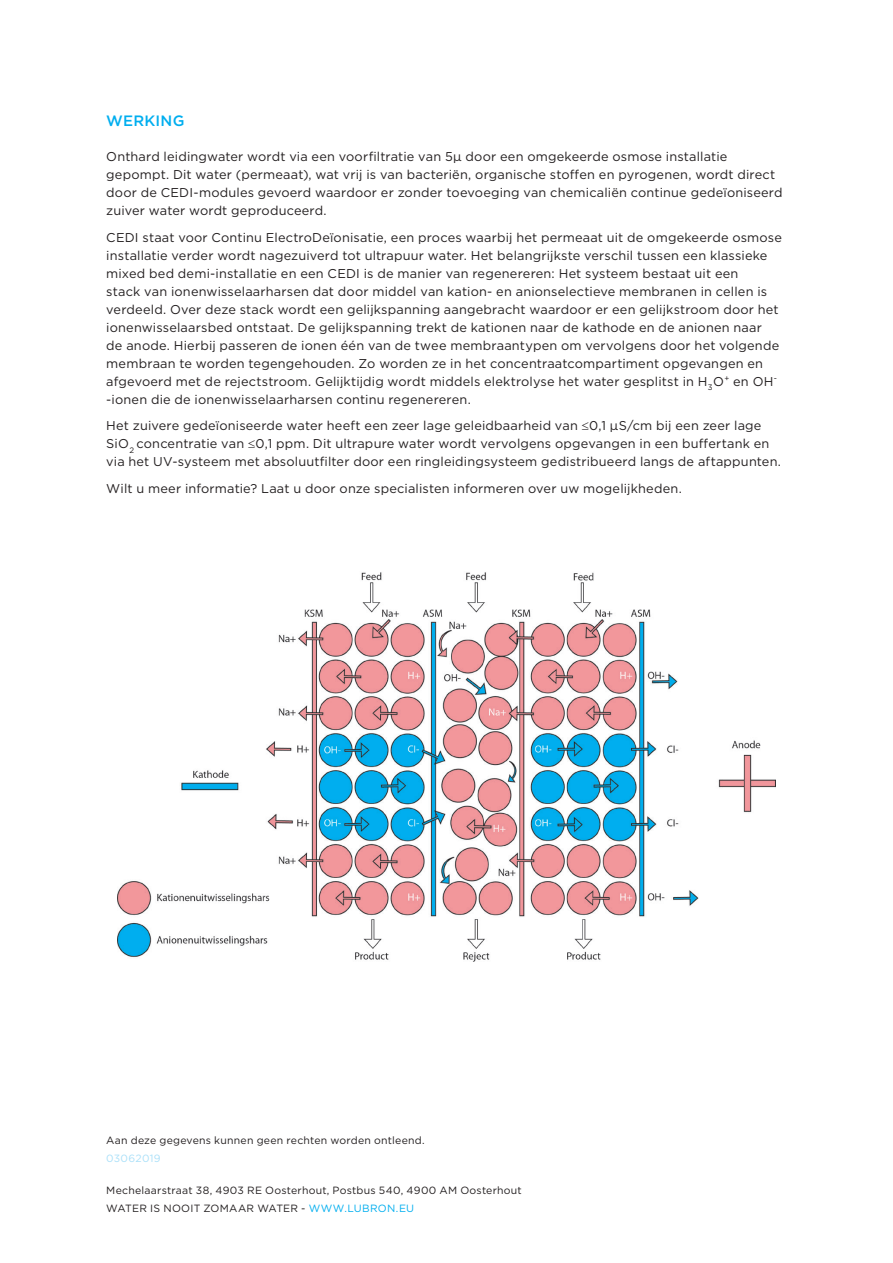
<style>
.page{position:relative;width:893px;height:1263px;background:#fff}
.page>*{position:absolute;margin:0;border:0;box-sizing:border-box;transform-origin:0 0}
.Heading{font:500 15px "Gotham";letter-spacing:.015em;color:#00aeef}
.t1{font:12.75px/18px "Gotham";letter-spacing:.015em;color:#231f20}
.t2{font:10.5px/18px "Gotham";letter-spacing:.025em;color:#231f20}
.Production_number{font:10.5px "Gotham";letter-spacing:.02em;color:#aae0f9}
.s1{color:#00aeef}
</style>
<div class="page">
<img style="left:118px;top:572px;width:657px;height:389px">
<p class="Heading" style="left:106px;top:111px;width:80px">WERKING</p>
<p class="t1" style="left:106px;top:147px;width:678px">Onthard leidingwater wordt via een voorfiltratie van 5µ door een omgekeerde osmose installatie gepompt. Dit water (permeaat), wat vrij is van bacteriën, organische stoffen en pyrogenen, wordt direct door de CEDI-modules gevoerd waardoor er zonder toevoeging van chemicaliën continue gedeïoniseerd zuiver water wordt geproduceerd.</p>
<p class="t1" style="left:106px;top:228px;width:677px">CEDI staat voor Continu ElectroDeïonisatie, een proces waarbij het permeaat uit de omgekeerde osmose installatie verder wordt nagezuiverd tot ultrapuur water. Het belangrijkste verschil tussen een klassieke mixed bed demi-installatie en een CEDI is de manier van regenereren: Het systeem bestaat uit een<br>stack van ionenwisselaarharsen dat door middel van kation- en anionselectieve membranen in cellen is verdeeld. Over deze stack wordt een gelijkspanning aangebracht waardoor er een gelijkstroom door het ionenwisselaarsbed ontstaat. De gelijkspanning trekt de kationen naar de kathode en de anionen naar<br>de anode. Hierbij passeren de ionen één van de twee membraantypen om vervolgens door het volgende membraan te worden tegengehouden. Zo worden ze in het concentraatcompartiment opgevangen en afgevoerd met de rejectstroom. Gelijktijdig wordt middels elektrolyse het water gesplitst in H<sub>3</sub>O<sup>+</sup> en OH<sup>-</sup>-ionen die de ionenwisselaarharsen continu regenereren.</p>
<p class="t1" style="left:106px;top:416px;width:676px">Het zuivere gedeïoniseerde water heeft een zeer lage geleidbaarheid van ≤0,1 µS/cm bij een zeer lage<br>SiO<sub>2</sub> concentratie van ≤0,1 ppm. Dit ultrapure water wordt vervolgens opgevangen in een buffertank en via het UV-systeem met absoluutfilter door een ringleidingsysteem gedistribueerd langs de aftappunten.</p>
<p class="t1" style="left:106px;top:479px;width:577px">Wilt u meer informatie? Laat u door onze specialisten informeren over uw mogelijkheden.</p>
<p class="t2" style="left:106px;top:1131px;width:320px">Aan deze gegevens kunnen geen rechten worden ontleend.</p>
<p class="Production_number" style="left:106px;top:1151px;width:56px">03062019</p>
<p class="t2" style="left:106px;top:1181px;width:417px">Mechelaarstraat 38, 4903 RE Oosterhout, Postbus 540, 4900 AM Oosterhout<br>WATER IS NOOIT ZOMAAR WATER - <span class="s1">WWW.LUBRON.EU</span></p>
</div>
